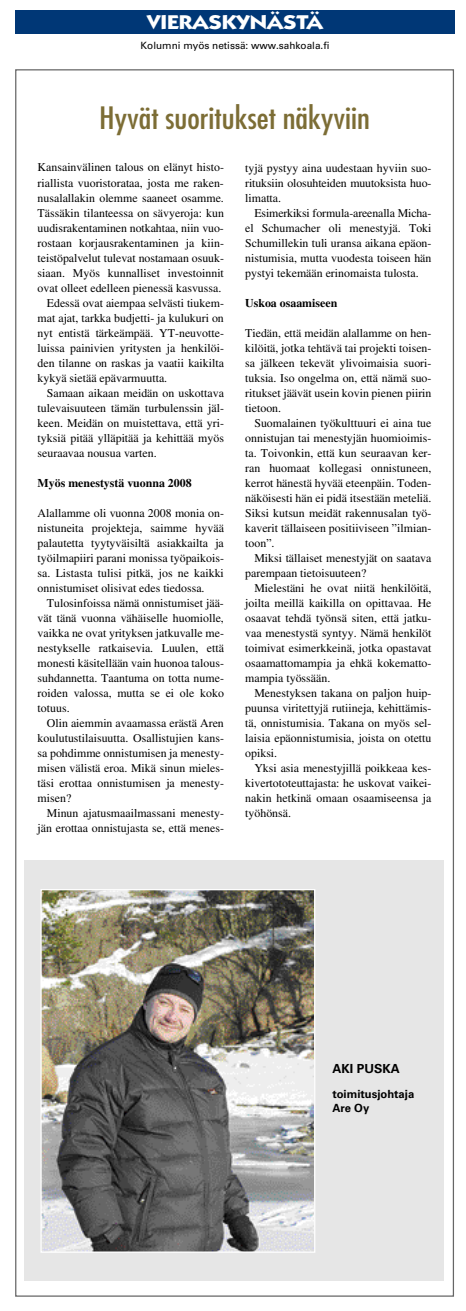
<style>
.page{position:relative;width:466px;height:1311px;background:#fff}
.page>*{position:absolute;margin:0;border:0;box-sizing:border-box;transform-origin:0 0}
.t1{font:condensed 30px "Futura Std";color:#7c6d35;scale:1.1 1}
.t2{font:700 20px "ITC Kabel Std";color:#fff;scale:1.2 1}
.t3{font:700 12.5px "Univers LT Std";color:#000}
.t4{font:11.88px/15px "Times LT Std";color:#000;text-align:justify}
.t5{font:700 11.88px "Times LT Std";color:#000}
.t6{font:700 11.25px/13.8px "Univers LT Std";color:#000}
.t7{font:10px "Univers LT Std";color:#000}
</style>
<div class="page">
<div style="left:15px;top:10px;width:439px;height:24px;background:#003776"></div>
<div style="left:25px;top:860px;width:419px;height:420px;background:#e6e6e6"></div>
<img style="left:42px;top:891px;width:271px;height:359px">
<div style="left:40px;top:889px;width:275px;height:363px;border:1px solid #fff"></div>
<h2 class="t2" style="left:147px;top:10px;width:148px">VIERASKYNÄSTÄ</h2>
<p class="t7" style="left:141px;top:40px;width:190px">Kolumni myös netissä: www.sahkoala.fi</p>
<h1 class="t1" style="left:99px;top:101px;width:248px">Hyvät suoritukset näkyviin</h1>
<p class="t4" style="left:38px;top:161px;width:188px">Kansainvälinen talous on elänyt histo-</p>
<p class="t4" style="left:38px;top:176px;width:188px">riallista vuoristorataa, josta me raken-</p>
<p class="t4" style="left:38px;top:191px;width:188px">nusalallakin olemme saaneet osamme.</p>
<p class="t4" style="left:38px;top:206px;width:188px">Tässäkin tilanteessa on sävyeroja: kun</p>
<p class="t4" style="left:38px;top:221px;width:188px">uudisrakentaminen notkahtaa, niin vuo-</p>
<p class="t4" style="left:38px;top:236px;width:188px">rostaan korjausrakentaminen ja kiin-</p>
<p class="t4" style="left:38px;top:251px;width:188px">teistöpalvelut tulevat nostamaan osuuk-</p>
<p class="t4" style="left:38px;top:266px;width:188px">siaan. Myös kunnalliset investoinnit</p>
<p class="t4" style="left:38px;top:281px;width:185px">ovat olleet edelleen pienessä kasvussa.</p>
<p class="t4" style="left:47px;top:296px;width:179px">Edessä ovat aiempaa selvästi tiukem-</p>
<p class="t4" style="left:38px;top:311px;width:188px">mat ajat, tarkka budjetti- ja kulukuri on</p>
<p class="t4" style="left:38px;top:326px;width:188px">nyt entistä tärkeämpää. YT-neuvotte-</p>
<p class="t4" style="left:38px;top:341px;width:188px">luissa painivien yritysten ja henkilöi-</p>
<p class="t4" style="left:38px;top:356px;width:188px">den tilanne on raskas ja vaatii kaikilta</p>
<p class="t4" style="left:38px;top:371px;width:131px">kykyä sietää epävarmuutta.</p>
<p class="t4" style="left:47px;top:386px;width:179px">Samaan aikaan meidän on uskottava</p>
<p class="t4" style="left:38px;top:401px;width:188px">tulevaisuuteen tämän turbulenssin jäl-</p>
<p class="t4" style="left:38px;top:416px;width:188px">keen. Meidän on muistettava, että yri-</p>
<p class="t4" style="left:38px;top:431px;width:188px">tyksiä pitää ylläpitää ja kehittää myös</p>
<p class="t4" style="left:38px;top:446px;width:121px">seuraavaa nousua varten.</p>
<p class="t5" style="left:38px;top:475px;width:156px">Myös menestystä vuonna 2008</p>
<p class="t4" style="left:38px;top:506px;width:188px">Alallamme oli vuonna 2008 monia on&shy;nistuneita projekteja, saimme hyvää palautetta tyytyväisiltä asiakkailta ja työilmapiiri parani monissa työpaikois&shy;sa. Listasta tulisi pitkä, jos ne kaikki onnistumiset olisivat edes tiedossa.</p>
<p class="t4" style="left:38px;top:596px;width:188px;text-indent:9px">Tulosinfoissa nämä onnistumiset jää&shy;vät tänä vuonna vähäiselle huomiolle, vaikka ne ovat yrityksen jatkuvalle me&shy;nestykselle ratkaisevia. Luulen, että monesti käsitellään vain huonoa talous&shy;suhdannetta. Taantuma on totta nume&shy;roiden valossa, mutta se ei ole koko totuus.</p>
<p class="t4" style="left:38px;top:716px;width:188px;text-indent:9px">Olin aiemmin avaamassa erästä Aren koulutustilaisuutta. Osallistujien kans&shy;sa pohdimme onnistumisen ja menesty&shy;misen välistä eroa. Mikä sinun mieles&shy;täsi erottaa onnistumisen ja menesty&shy;misen?</p>
<p class="t4" style="left:38px;top:806px;width:188px;text-align:right">Minun ajatusmaailmassani menesty&shy;jän erottaa onnistujasta se, että menes-</p>
<p class="t4" style="left:245px;top:161px;width:188px">tyjä pystyy aina uudestaan hyviin suo&shy;rituksiin olosuhteiden muutoksista huo&shy;limatta.</p>
<p class="t4" style="left:245px;top:206px;width:188px;text-indent:9px">Esimerkiksi formula-areenalla Micha - el Schumacher oli menestyjä. Toki Schumillekin tuli uransa aikana epäon&shy;nistumisia, mutta vuodesta toiseen hän pystyi tekemään erinomaista tulosta.</p>
<p class="t5" style="left:245px;top:295px;width:94px">Uskoa osaamiseen</p>
<p class="t4" style="left:245px;top:326px;width:188px">Tiedän, että meidän alallamme on hen&shy;kilöitä, jotka tehtävä tai projekti toisen&shy;sa jälkeen tekevät ylivoimaisia suori&shy;tuksia. Iso ongelma on, että nämä suo&shy;ritukset jäävät usein kovin pienen piirin tietoon.</p>
<p class="t4" style="left:245px;top:416px;width:188px;text-indent:9px">Suomalainen työkulttuuri ei aina tue onnistujan tai menestyjän huomioimis&shy;ta. Toivonkin, että kun seuraavan ker&shy;ran huomaat kollegasi onnistuneen, kerrot hänestä hyvää eteenpäin. Toden&shy;näköisesti hän ei pidä itsestään meteliä.<br>Siksi kutsun meidät rakennusalan työ&shy;kaverit tällaiseen positiiviseen ”ilmian&shy;toon”.</p>
<p class="t4" style="left:245px;top:551px;width:188px;text-indent:9px">Miksi tällaiset menestyjät on saatava parempaan tietoisuuteen?</p>
<p class="t4" style="left:245px;top:581px;width:188px;text-indent:9px">Mielestäni he ovat niitä henkilöitä, joilta meillä kaikilla on opittavaa. He osaavat tehdä työnsä siten, että jatku&shy;vaa menestystä syntyy. Nämä henkilöt toimivat esimerkkeinä, jotka opastavat osaamattomampia ja ehkä kokematto&shy;mampia työssään.</p>
<p class="t4" style="left:245px;top:686px;width:188px;text-indent:9px">Menestyksen takana on paljon huip&shy;puunsa viritettyjä rutiineja, kehittämis&shy;tä, onnistumisia. Takana on myös sel&shy;laisia epäonnistumisia, joista on otettu opiksi.</p>
<p class="t4" style="left:245px;top:761px;width:188px;text-indent:9px">Yksi asia menestyjillä poikkeaa kes&shy;kivertototeuttajasta: he uskovat vaikei&shy;nakin hetkinä omaan osaamiseensa ja työhönsä.</p>
<p class="t3" style="left:332px;top:1061px;width:69px">AKI PUSKA</p>
<p class="t6" style="left:332px;top:1087px;width:83px">toimitusjohtaja<br>Are Oy</p>
</div>
